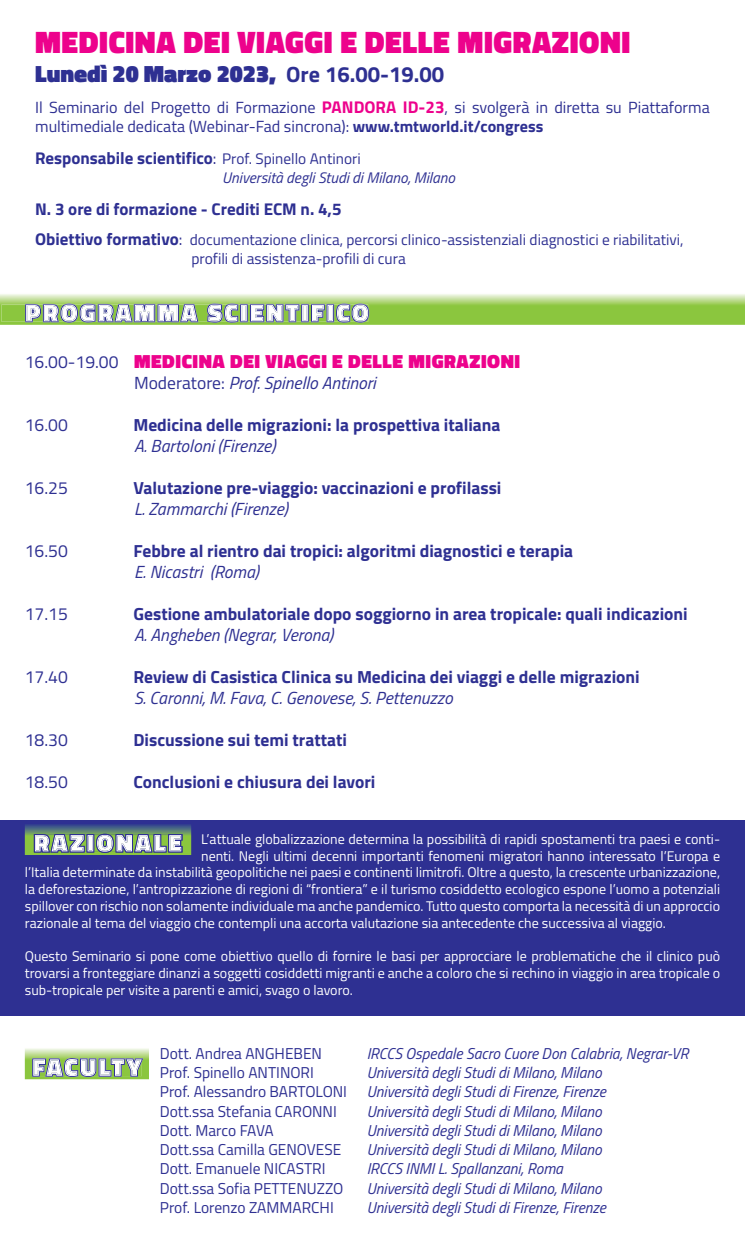
<style>
.page{position:relative;width:745px;height:1241px;background:#fff}
.page>*{position:absolute;margin:0;border:0;box-sizing:border-box;transform-origin:0 0}
.t1{font:900 31.5px "Cairo";letter-spacing:.02em;color:#ed028c;scale:.96 1}
.t2{font:900 24.5px "Cairo";letter-spacing:.11em;color:#fff}
.t3{font:900 23.8px "Cairo";color:#2e3092}
.t4{font:900 19.25px "Cairo";letter-spacing:.03em;color:#ed028c}
.t5{font:700 17.5px "Cairo";color:#2e3092}
.t6{font:italic 17.5px "Cairo";color:#2e3092}
.t7{font:17.5px "Cairo";color:#2e3092}
.t8{font:700 16.97px "Cairo";color:#2e3092}
.t9{font:16.1px/18.7px "Cairo";color:#2e3092}
.t10{font:italic 15.75px/19.2px "Cairo";color:#2e3092}
.t11{font:15.75px "Cairo";color:#2e3092}
.t12{font:15.4px "Cairo";color:#2e3092}
.t13{font:15.22px "Cairo";color:#2e3092}
.t14{font:italic 15.22px "Cairo";color:#2e3092}
.t15{font:14px/16.8px "Cairo";color:#fff;text-align:justify}
.s1{font-weight:700;font-size:22.05px}
.s2{font-weight:700;font-size:16.97px;color:#ed028c}
.s3{font-weight:700}
.s4{font-weight:400}
.s5{font-weight:400;font-size:15.22px}
.s6{font-weight:700;font-size:16.97px}
.s7{font-size:16.97px}
.s8{font-weight:400;font-size:17.5px;color:#2e3092}
.s9{font-style:normal}
</style>
<div class="page">
<div style="left:0;top:820px;width:744px;height:195px;background:#2e3092"></div>
<svg style="left:25px;top:824px;width:166px;height:30px"></svg>
<svg style="left:0;top:294px;width:744px;height:31px;background:#97bf6f"></svg>
<svg style="left:25px;top:1048px;width:124px;height:31px;background:#8faf7d"></svg>
<h1 class="t1" style="left:35px;top:16px;width:621px">MEDICINA DEI VIAGGI E DELLE MIGRAZIONI</h1>
<h3 class="t3" style="left:35px;top:54px;width:410px">Lunedì 20 Marzo 2023, <span class="s1">Ore 16.00-19.00</span></h3>
<p class="t9" style="left:35px;top:98px;width:675px">Il Seminario del Progetto di Formazione <span class="s2">PANDORA ID-23</span>, si svolgerà in diretta su Piattaforma multimediale dedicata (Webinar-Fad sincrona): <span class="s3">www.tmtworld.it/congress</span></p>
<p class="t8" style="left:35px;top:144px;width:327px">Responsabile scientifico<span class="s4">:</span> <span class="s5">Prof. Spinello Antinori</span></p>
<p class="t14" style="left:222px;top:163px;width:234px">Università degli Studi di Milano, Milano</p>
<p class="t8" style="left:35px;top:195px;width:308px">N. 3 ore di formazione - Crediti ECM n. 4,5</p>
<p class="t13" style="left:35px;top:229px;width:649px"><span class="s6">Obiettivo formativo</span><span class="s7">:</span> documentazione clinica, percorsi clinico-assistenziali diagnostici e riabilitativi,</p>
<p class="t12" style="left:191px;top:247px;width:216px">profili di assistenza-profili di cura</p>
<h2 class="t2" style="left:25px;top:292px;width:344px">PROGRAMMA SCIENTIFICO</h2>
<h3 class="t4" style="left:25px;top:345px;width:496px"><span class="s8">16.00-19.00</span> MEDICINA DEI VIAGGI E DELLE MIGRAZIONI</h3>
<p class="t6" style="left:134px;top:366px;width:243px"><span class="s9">Moderatore:</span> Prof. Spinello Antinori</p>
<p class="t7" style="left:25px;top:412px;width:44px">16.00</p>
<p class="t5" style="left:133px;top:410px;width:368px">Medicina delle migrazioni: la prospettiva italiana</p>
<p class="t6" style="left:134px;top:429px;width:143px">A. Bartoloni (Firenze)</p>
<p class="t7" style="left:25px;top:475px;width:44px">16.25</p>
<p class="t5" style="left:133px;top:473px;width:369px">Valutazione pre-viaggio: vaccinazioni e profilassi</p>
<p class="t6" style="left:134px;top:492px;width:155px">L. Zammarchi (Firenze)</p>
<p class="t7" style="left:25px;top:538px;width:44px">16.50</p>
<p class="t5" style="left:133px;top:536px;width:441px">Febbre al rientro dai tropici: algoritmi diagnostici e terapia</p>
<p class="t6" style="left:134px;top:555px;width:126px">E. Nicastri (Roma)</p>
<p class="t7" style="left:25px;top:601px;width:44px">17.15</p>
<p class="t5" style="left:133px;top:599px;width:555px">Gestione ambulatoriale dopo soggiorno in area tropicale: quali indicazioni</p>
<p class="t6" style="left:134px;top:618px;width:200px">A. Angheben (Negrar, Verona)</p>
<p class="t7" style="left:25px;top:664px;width:44px">17.40</p>
<p class="t5" style="left:133px;top:662px;width:507px">Review di Casistica Clinica su Medicina dei viaggi e delle migrazioni</p>
<p class="t6" style="left:134px;top:681px;width:320px">S. Caronni, M. Fava, C. Genovese, S. Pettenuzzo</p>
<p class="t7" style="left:25px;top:727px;width:44px">18.30</p>
<p class="t5" style="left:133px;top:725px;width:215px">Discussione sui temi trattati</p>
<p class="t7" style="left:25px;top:769px;width:44px">18.50</p>
<p class="t5" style="left:133px;top:767px;width:243px">Conclusioni e chiusura dei lavori</p>
<p class="t15" style="left:201px;top:830px;width:520px">L’attuale globalizzazione determina la possibilità di rapidi spostamenti tra paesi e conti-</p>
<p class="t15" style="left:201px;top:847px;width:520px">nenti. Negli ultimi decenni importanti fenomeni migratori hanno interessato l’Europa e</p>
<p class="t15" style="left:25px;top:864px;width:696px">l’Italia determinate da instabilità geopolitiche nei paesi e continenti limitrofi. Oltre a questo, la crescente urbanizzazione,</p>
<p class="t15" style="left:25px;top:880px;width:696px">la deforestazione, l’antropizzazione di regioni di “frontiera” e il turismo cosiddetto ecologico espone l’uomo a potenziali</p>
<p class="t15" style="left:25px;top:897px;width:696px">spillover con rischio non solamente individuale ma anche pandemico. Tutto questo comporta la necessità di un approccio</p>
<p class="t15" style="left:25px;top:914px;width:642px">razionale al tema del viaggio che contempli una accorta valutazione sia antecedente che successiva al viaggio.</p>
<p class="t15" style="left:25px;top:948px;width:696px">Questo Seminario si pone come obiettivo quello di fornire le basi per approcciare le problematiche che il clinico può trovarsi a fronteggiare dinanzi a soggetti cosiddetti migranti e anche a coloro che si rechino in viaggio in area tropicale o sub-tropicale per visite a parenti e amici, svago o lavoro.</p>
<h2 class="t2" style="left:34px;top:822px;width:149px">RAZIONALE</h2>
<h2 class="t2" style="left:32px;top:1046px;width:110px">FACULTY</h2>
<p class="t11" style="left:160px;top:1041px;width:163px">Dott. Andrea ANGHEBEN</p>
<p class="t10" style="left:366px;top:1041px;width:323px">IRCCS Ospedale Sacro Cuore Don Calabria, Negrar-VR</p>
<p class="t11" style="left:160px;top:1060px;width:155px">Prof. Spinello ANTINORI</p>
<p class="t10" style="left:160px;top:1061px;width:447px;text-indent:207px">Università degli Studi di Milano, Milano<br><span class="s9">Prof. Alessandro BARTOLONI</span> Università degli Studi di Firenze, Firenze<br><span class="s9">Dott.ssa Stefania CARONNI</span></p>
<p class="t10" style="left:366px;top:1099px;width:236px">Università degli Studi di Milano, Milano</p>
<p class="t11" style="left:160px;top:1118px;width:115px">Dott. Marco FAVA</p>
<p class="t10" style="left:366px;top:1118px;width:236px">Università degli Studi di Milano, Milano</p>
<p class="t11" style="left:160px;top:1137px;width:183px">Dott.ssa Camilla GENOVESE</p>
<p class="t10" style="left:366px;top:1138px;width:236px">Università degli Studi di Milano, Milano</p>
<p class="t11" style="left:160px;top:1157px;width:167px">Dott. Emanuele NICASTRI</p>
<p class="t10" style="left:366px;top:1157px;width:198px">IRCCS INMI L. Spallanzani, Roma</p>
<p class="t11" style="left:160px;top:1176px;width:185px">Dott.ssa Sofia PETTENUZZO</p>
<p class="t10" style="left:366px;top:1176px;width:236px">Università degli Studi di Milano, Milano</p>
<p class="t11" style="left:160px;top:1195px;width:175px">Prof. Lorenzo ZAMMARCHI</p>
<p class="t10" style="left:366px;top:1195px;width:241px">Università degli Studi di Firenze, Firenze</p>
</div>
